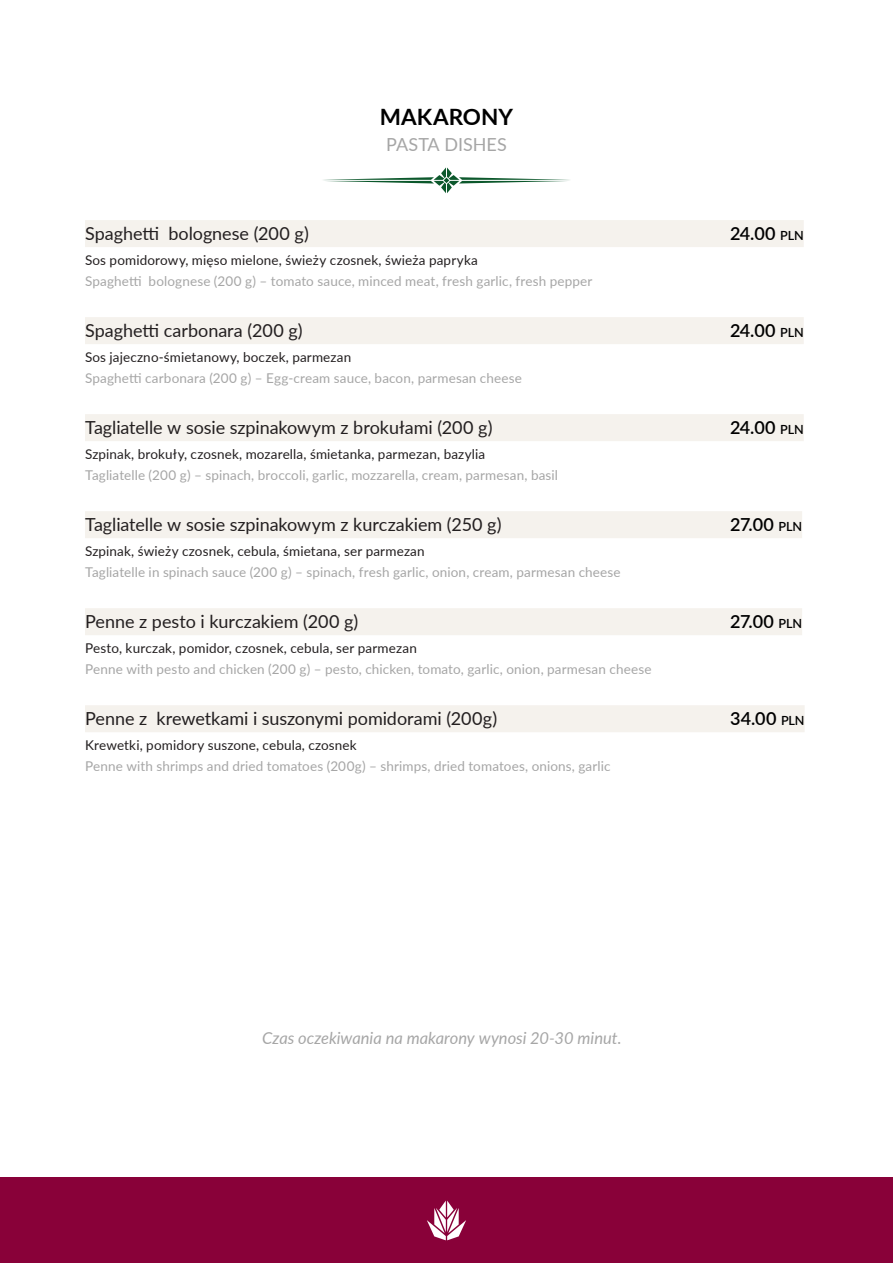
<style>
.page{position:relative;width:893px;height:1263px;background:#fff}
.page>*{position:absolute;margin:0;border:0;box-sizing:border-box;transform-origin:0 0}
.nagłówki{font:700 22.5px "Lato";color:#000}
.tekst_zwykly_pl{font:18px "Lato";letter-spacing:-.005em;color:#231f20}
.tekst_zwykly_pl-2{font:600 18px "Lato";letter-spacing:.02em;color:#000}
.nagłówki_angielskie{font:18px "Lato";color:#a6a6a6}
.tekst_zwykly_pl-3{font:600 18px "Lato";color:#000}
.tekst_angielski{font:italic 16.5px "Lato";color:#a6a6a6}
.tekst_angielski-2{font:13.5px "Lato";letter-spacing:.01em;color:#a6a6a6}
.tekst_zwykly_-_objas{font:13.5px "Lato";letter-spacing:.01em;color:#231f20}
.s1{font-size:12.6px}
</style>
<div class="page">
<div style="left:0;top:1178px;width:893px;height:85px;background:#890139"></div>
<svg style="left:427px;top:1200px;width:39px;height:40px"></svg>
<div style="left:85px;top:220px;width:719px;height:27px;background:#f5f2ed"></div>
<div style="left:85px;top:317px;width:719px;height:27px;background:#f5f2ed"></div>
<div style="left:85px;top:414px;width:719px;height:27px;background:#f5f2ed"></div>
<div style="left:85px;top:511px;width:717px;height:27px;background:#f5f2ed"></div>
<div style="left:85px;top:608px;width:717px;height:27px;background:#f5f2ed"></div>
<div style="left:85px;top:705px;width:720px;height:27px;background:#f5f2ed"></div>
<svg style="left:323px;top:167px;width:247px;height:26px"></svg>
<p class="nagłówki" style="left:380px;top:100px;width:135px">MAKARONY</p>
<p class="nagłówki_angielskie" style="left:386px;top:131px;width:122px">PASTA DISHES</p>
<p class="tekst_zwykly_pl" style="left:85px;top:220px;width:225px">Spaghetti bolognese (200 g)</p>
<p class="tekst_zwykly_pl-3" style="left:730px;top:220px;width:75px">24.00 <span class="s1">PLN</span></p>
<p class="tekst_zwykly_-_objas" style="left:85px;top:250px;width:394px">Sos pomidorowy, mięso mielone, świeży czosnek, świeża papryka</p>
<p class="tekst_angielski-2" style="left:85px;top:271px;width:509px">Spaghetti bolognese (200 g) – tomato sauce, minced meat, fresh garlic, fresh pepper</p>
<p class="tekst_zwykly_pl" style="left:85px;top:317px;width:219px">Spaghetti carbonara (200 g)</p>
<p class="tekst_zwykly_pl-2" style="left:730px;top:317px;width:75px">24.00 <span class="s1">PLN</span></p>
<p class="tekst_zwykly_-_objas" style="left:85px;top:347px;width:268px">Sos jajeczno-śmietanowy, boczek, parmezan</p>
<p class="tekst_angielski-2" style="left:85px;top:368px;width:438px">Spaghetti carbonara (200 g) – Egg-cream sauce, bacon, parmesan cheese</p>
<p class="tekst_zwykly_pl" style="left:85px;top:414px;width:409px">Tagliatelle w sosie szpinakowym z brokułami (200 g)</p>
<p class="tekst_zwykly_pl-2" style="left:730px;top:414px;width:75px">24.00 <span class="s1">PLN</span></p>
<p class="tekst_zwykly_-_objas" style="left:85px;top:444px;width:402px">Szpinak, brokuły, czosnek, mozarella, śmietanka, parmezan, bazylia</p>
<p class="tekst_angielski-2" style="left:85px;top:465px;width:474px">Tagliatelle (200 g) – spinach, broccoli, garlic, mozzarella, cream, parmesan, basil</p>
<p class="tekst_zwykly_pl" style="left:85px;top:511px;width:418px">Tagliatelle w sosie szpinakowym z kurczakiem (250 g)</p>
<p class="tekst_zwykly_pl-2" style="left:730px;top:511px;width:74px">27.00 <span class="s1">PLN</span></p>
<p class="tekst_zwykly_-_objas" style="left:85px;top:541px;width:341px">Szpinak, świeży czosnek, cebula, śmietana, ser parmezan</p>
<p class="tekst_angielski-2" style="left:85px;top:562px;width:537px">Tagliatelle in spinach sauce (200 g) – spinach, fresh garlic, onion, cream, parmesan cheese</p>
<p class="tekst_zwykly_pl" style="left:85px;top:608px;width:275px">Penne z pesto i kurczakiem (200 g)</p>
<p class="tekst_zwykly_pl-2" style="left:730px;top:608px;width:74px">27.00 <span class="s1">PLN</span></p>
<p class="tekst_zwykly_-_objas" style="left:85px;top:638px;width:333px">Pesto, kurczak, pomidor, czosnek, cebula, ser parmezan</p>
<p class="tekst_angielski-2" style="left:85px;top:659px;width:568px">Penne with pesto and chicken (200 g) – pesto, chicken, tomato, garlic, onion, parmesan cheese</p>
<p class="tekst_zwykly_pl" style="left:85px;top:705px;width:414px">Penne z krewetkami i suszonymi pomidorami (200g)</p>
<p class="tekst_zwykly_pl-2" style="left:730px;top:705px;width:76px">34.00 <span class="s1">PLN</span></p>
<p class="tekst_zwykly_-_objas" style="left:85px;top:735px;width:273px">Krewetki, pomidory suszone, cebula, czosnek</p>
<p class="tekst_angielski-2" style="left:85px;top:756px;width:527px">Penne with shrimps and dried tomatoes (200g) – shrimps, dried tomatoes, onions, garlic</p>
<p class="tekst_angielski" style="left:262px;top:1026px;width:361px">Czas oczekiwania na makarony wynosi 20-30 minut.</p>
</div>
